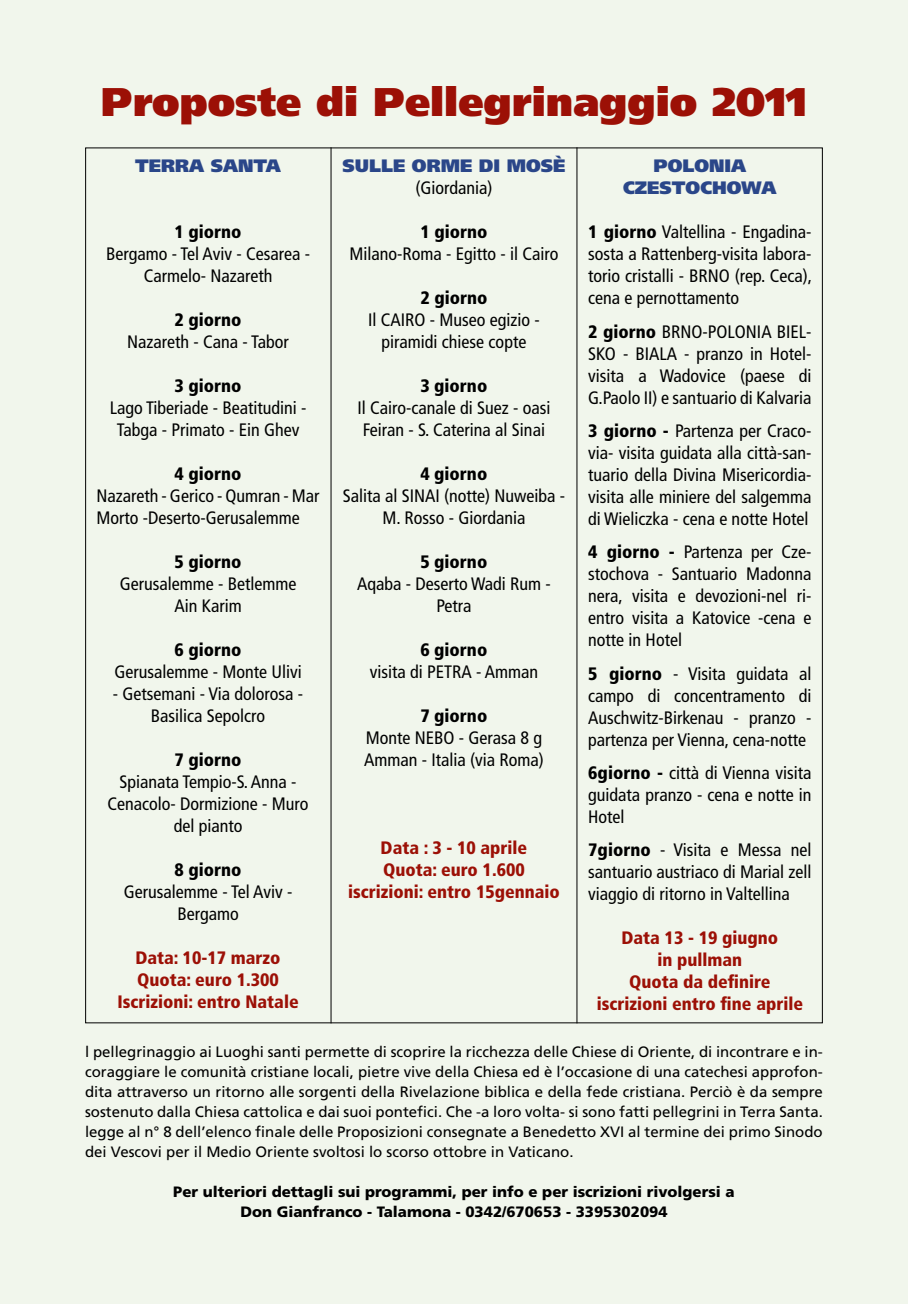
<style>
.page{position:relative;width:908px;height:1304px;background:#fff}
.page>*{position:absolute;margin:0;border:0;box-sizing:border-box;transform-origin:0 0}
.t1{font:900 40px "Frutiger";color:#9c1006}
.t2{font:condensed 18px/22px "Frutiger";color:#000;text-align:center}
.t3{font:900 condensed 18px/22px "Frutiger";color:#9c1006;text-align:center}
.t4{font:900 condensed 18px "Frutiger";color:#000}
.t5{font:900 18px/22px "Frutiger";color:#2a4689;text-align:center}
.t6{font:15px/20px "Frutiger";color:#000;text-align:justify}
.t7{font:900 15px/20px "Frutiger";color:#000;text-align:center}
.s1{font-weight:900}
</style>
<div class="page">
<div style="left:0;top:0;width:907px;height:1304px;background:#f1f6ec"></div>
<hr style="left:330px;top:147px;width:1px;height:876px;background:#000">
<hr style="left:576px;top:147px;width:1px;height:876px;background:#000">
<h1 class="t1" style="left:101px;top:77px;width:707px">Proposte di Pellegrinaggio 2011</h1>
<p class="t5" style="left:342px;top:155px;width:224px">SULLE ORME DI MOSè</p>
<p class="t2" style="left:415px;top:177px;width:79px">(Giordania)</p>
<p class="t4" style="left:420px;top:221px;width:69px">1 giorno</p>
<p class="t2" style="left:349px;top:243px;width:210px">Milano-Roma - Egitto - il Cairo</p>
<p class="t4" style="left:420px;top:287px;width:69px">2 giorno</p>
<p class="t2" style="left:368px;top:309px;width:173px">Il CAIRO - Museo egizio - piramidi chiese copte</p>
<p class="t4" style="left:420px;top:375px;width:68px">3 giorno</p>
<p class="t2" style="left:357px;top:397px;width:194px">Il Cairo-canale di Suez - oasi<br>Feiran - S. Caterina al Sinai</p>
<p class="t4" style="left:420px;top:463px;width:68px">4 giorno</p>
<p class="t2" style="left:342px;top:485px;width:224px">Salita al SINAI (notte) Nuweiba -<br>M. Rosso - Giordania</p>
<p class="t4" style="left:420px;top:551px;width:68px">5 giorno</p>
<p class="t2" style="left:357px;top:573px;width:195px">Aqaba - Deserto Wadi Rum -<br>Petra</p>
<p class="t4" style="left:420px;top:639px;width:68px">6 giorno</p>
<p class="t2" style="left:369px;top:661px;width:170px">visita di PETRA - Amman</p>
<p class="t4" style="left:420px;top:705px;width:68px">7 giorno</p>
<p class="t2" style="left:364px;top:727px;width:181px;text-align:left">Monte NEBO - Gerasa 8 g<br>Amman - Italia (via Roma)</p>
<p class="t5" style="left:623px;top:155px;width:155px">POLONIA<br>CZESTOCHOWA</p>
<p class="t2" style="left:588px;top:221px;width:225px;text-align:justify"><span class="s1">1 giorno</span> Valtellina - Engadina&shy;sosta a Rattenberg-visita labora&shy;torio cristalli - BRNO (rep. Ceca), cena e pernottamento</p>
<p class="t2" style="left:588px;top:320px;width:225px;text-align:justify"><span class="s1">2 giorno</span> BRNO-POLONIA BIEL-SKO - BIALA - pranzo in Hotel&shy;visita a Wadovice (paese di G.Paolo ii) e santuario di Kalvaria</p>
<p class="t2" style="left:588px;top:420px;width:225px;text-align:justify"><span class="s1">3 giorno -</span> Partenza per Craco&shy;via- visita guidata alla città-san&shy;tuario della Divina Misericordia&shy;visita alle miniere del salgemma di Wieliczka - cena e notte Hotel</p>
<p class="t2" style="left:588px;top:541px;width:225px;text-align:justify"><span class="s1">4 giorno -</span> Partenza per Cze&shy;stochova - Santuario Madonna nera, visita e devozioni-nel ri&shy;entro visita a Katovice -cena e notte in Hotel</p>
<p class="t2" style="left:588px;top:662px;width:225px;text-align:justify"><span class="s1">5 giorno</span> - Visita guidata al campo di concentramento di Auschwitz-Birkenau - pranzo - partenza per Vienna, cena-notte</p>
<p class="t2" style="left:588px;top:762px;width:225px;text-align:justify"><span class="s1">6giorno -</span> città di Vienna visita guidata pranzo - cena e notte in Hotel</p>
<p class="t2" style="left:588px;top:839px;width:224px;text-align:justify"><span class="s1">7giorno</span> - Visita e Messa nel santuario austriaco di Marial zell viaggio di ritorno in Valtellina</p>
<p class="t3" style="left:596px;top:927px;width:208px">Data 13 - 19 giugno<br>in pullman<br>Quota da definire iscrizioni entro fine aprile</p>
<p class="t6" style="left:85px;top:1041px;width:739px">l pellegrinaggio ai Luoghi santi permette di scoprire la ricchezza delle Chiese di Oriente, di incontrare e in&shy;coraggiare le comunità cristiane locali, pietre vive della Chiesa ed è l’occasione di una catechesi approfon&shy;dita attraverso un ritorno alle sorgenti della Rivelazione biblica e della fede cristiana. Perciò è da sempre sostenuto dalla Chiesa cattolica e dai suoi pontefici. Che -a loro volta- si sono fatti pellegrini in Terra Santa. legge al n° 8 dell’elenco finale delle Proposizioni consegnate a Benedetto XVI al termine dei primo Sinodo dei Vescovi per il M edio Oriente svoltosi lo scorso ottobre in Vaticano.</p>
<p class="t7" style="left:173px;top:1181px;width:562px">Per ulteriori dettagli sui programmi, per info e per iscrizioni rivolgersi a<br>Don Gianfranco - Talamona - 0342/670653 - 3395302094</p>
<p class="t5" style="left:135px;top:155px;width:147px">TERRA SANTA</p>
<p class="t4" style="left:174px;top:221px;width:69px">1 giorno</p>
<p class="t2" style="left:106px;top:243px;width:205px">Bergamo - Tel Aviv - Cesarea -<br>Carmelo- Nazareth</p>
<p class="t4" style="left:174px;top:309px;width:69px">2 giorno</p>
<p class="t2" style="left:127px;top:331px;width:163px">Nazareth - Cana - Tabor</p>
<p class="t4" style="left:174px;top:375px;width:69px">3 giorno</p>
<p class="t2" style="left:110px;top:397px;width:198px">Lago Tiberiade - Beatitudini -<br>Tabga - Primato - Ein Ghev</p>
<p class="t4" style="left:174px;top:463px;width:69px">4 giorno</p>
<p class="t2" style="left:96px;top:485px;width:224px;text-align:left">Nazareth - Gerico - Qumran - Mar<br>Morto -Deserto-Gerusalemme</p>
<p class="t4" style="left:174px;top:551px;width:69px">5 giorno</p>
<p class="t2" style="left:120px;top:573px;width:178px">Gerusalemme - Betlemme<br>Ain Karim</p>
<p class="t4" style="left:174px;top:639px;width:69px">6 giorno</p>
<p class="t2" style="left:114px;top:661px;width:189px">Gerusalemme - Monte Ulivi</p>
<p class="t2" style="left:113px;top:683px;width:192px">- Getsemani - Via dolorosa -<br>Basilica Sepolcro</p>
<p class="t4" style="left:174px;top:749px;width:69px">7 giorno</p>
<p class="t2" style="left:107px;top:771px;width:202px">Spianata Tempio-S. Anna -<br>Cenacolo- Dormizione - Muro del pianto</p>
<p class="t4" style="left:174px;top:859px;width:69px">8 giorno</p>
<p class="t2" style="left:124px;top:881px;width:170px">Gerusalemme - Tel Aviv -<br>Bergamo</p>
<p class="t3" style="left:117px;top:947px;width:183px">Data: 10-17 marzo<br>Quota: euro 1.300<br>Iscrizioni: entro Natale</p>
<p class="t3" style="left:348px;top:837px;width:213px">Data : 3 - 10 aprile<br>Quota: euro 1.600 iscrizioni: entro 15gennaio</p>
</div>
